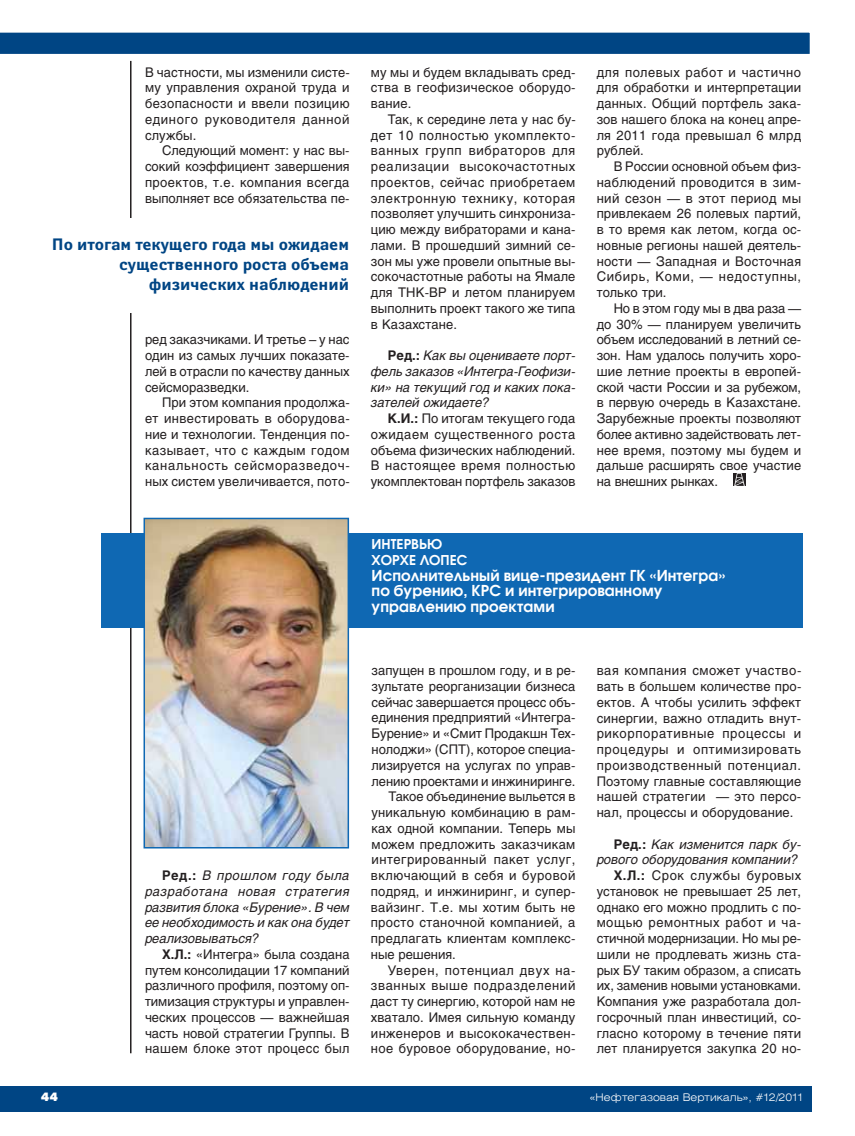
<style>
.page{position:relative;width:855px;height:1136px;background:#fff}
.page>*{position:absolute;margin:0;border:0;box-sizing:border-box;transform-origin:0 0}
.t1{font:700 16.5px/19.8px "Yanus C";color:#004584;text-align:right}
.t2{font:600 15px/15.8px "Avant Garde Gothic C";letter-spacing:.005em;color:#fff}
.t3{font:600 13.5px/15.8px "Avant Garde Gothic C";letter-spacing:.005em;color:#fff}
.t4{font:13.2px/15.8px "Helios";letter-spacing:.01em;color:#231f20;text-align:justify}
.t5{font:italic 13.2px/15.8px "Helios";color:#231f20;text-align:justify}
.t6{font:13.2px "Helios";letter-spacing:.03em;color:#231f20}
.t7{font:13.2px "Helios";letter-spacing:.04em;color:#231f20}
.t8{font:13.2px "Helios";letter-spacing:.05em;color:#231f20}
.t9{font:12px "Futura Futuris XC";color:#fff}
.t10{font:300 10.5px "Helios Ext";color:#fff}
.s1{font-weight:700;font-style:normal}
.s2{font-weight:700}
.s3{font-style:italic}
</style>
<div class="page">
<div style="left:0;top:1086px;width:811px;height:25px;background:#004584"></div>
<div style="left:733px;top:473px;width:13px;height:13px;background:#231f20"></div>
<svg style="left:734px;top:473px;width:11px;height:13px"></svg>
<svg style="left:0;top:32px;width:810px;height:22px;background:#084b88"></svg>
<hr style="left:130px;top:61px;width:1px;height:992px;background:#231f20">
<div style="left:101px;top:533px;width:702px;height:95px;background:#0f68b3"></div>
<img style="left:146px;top:521px;width:200px;height:324px">
<div style="left:143px;top:518px;width:206px;height:330px;border:2px solid #0f68b3"></div>
<p class="t4" style="left:145px;top:65px;width:206px">В частности, мы изменили систе&shy;му управления охраной труда и безопасности и ввели позицию единого руководителя данной службы.</p>
<p class="t4" style="left:145px;top:144px;width:206px;text-indent:17px">Следующий момент: у нас вы&shy;сокий коэффициент завершения проектов, т.е. компания всегда выполняет все обязательства пе-</p>
<p class="t1" style="left:52px;top:236px;width:299px">По итогам текущего года мы ожидаем существенного роста объема физических наблюдений</p>
<p class="t4" style="left:145px;top:333px;width:206px">ред заказчиками. И третье – у нас один из самых лучших показате&shy;лей в отрасли по качеству данных сейсморазведки.</p>
<p class="t4" style="left:145px;top:396px;width:206px;text-indent:17px">При этом компания продолжа&shy;ет инвестировать в оборудова&shy;ние и технологии. Тенденция по&shy;казывает, что с каждым годом канальность сейсморазведоч&shy;ных систем увеличивается, пото-</p>
<p class="t4" style="left:371px;top:65px;width:206px">му мы и будем вкладывать сред&shy;ства в геофизическое оборудо&shy;вание.</p>
<p class="t4" style="left:371px;top:113px;width:207px;text-indent:17px">Так, к середине лета у нас бу&shy;дет 10 полностью укомплекто&shy;ванных групп вибраторов для реализации высокочастотных проектов, сейчас приобретаем электронную технику, которая позволяет улучшить синхрониза&shy;цию между вибраторами и кана&shy;лами. В прошедший зимний се&shy;зон мы уже провели опытные вы&shy;сокочастотные работы на Ямале для ТНК-ВР и летом планируем выполнить проект такого же типа в Казахстане.</p>
<p class="t5" style="left:371px;top:349px;width:206px;text-indent:17px"><span class="s1">Ред.:</span> Как вы оцениваете порт&shy;фель заказов «Интегра-Геофизи&shy;ки» на текущий год и каких пока&shy;зателей ожидаете?</p>
<p class="t4" style="left:371px;top:412px;width:206px;text-indent:17px"><span class="s2">К.И.:</span> По итогам текущего года ожидаем существенного роста объема физических наблюдений.<br>В настоящее время полностью укомплектован портфель заказов</p>
<p class="t4" style="left:597px;top:65px;width:206px">для полевых работ и частично для обработки и интерпретации данных. Общий портфель зака&shy;зов нашего блока на конец апре&shy;ля 2011 года превышал 6 млрд рублей.</p>
<p class="t4" style="left:597px;top:160px;width:206px;text-indent:17px">В России основной объем физ&shy;наблюдений проводится в зим&shy;ний сезон — в этот период мы привлекаем 26 полевых партий, в то время как летом, когда ос&shy;новные регионы нашей деятель&shy;ности — Западная и Восточная Сибирь, Коми, — недоступны, только три.</p>
<p class="t4" style="left:597px;top:302px;width:206px;text-indent:17px">Но в этом году мы в два раза — до 30% — планируем увеличить объем исследований в летний се&shy;зон. Нам удалось получить хоро&shy;шие летние проекты в европей&shy;ской части России и за рубежом, в первую очередь в Казахстане.<br>Зарубежные проекты позволяют более активно задействовать лет&shy;нее время, поэтому мы будем и дальше расширять свое участие на внешних рынках.</p>
<p class="t3" style="left:372px;top:538px;width:97px">ИНТЕРВЬЮ<br>ХОРХЕ ЛОПЕС</p>
<p class="t2" style="left:372px;top:569px;width:355px">Исполнительный вице-президент ГК «Интегра» по бурению, КРС и интегрированному управлению проектами</p>
<p class="t9" style="left:41px;top:1092px;width:18px">44</p>
<p class="t5" style="left:145px;top:869px;width:206px;text-indent:17px"><span class="s1">Ред.:</span> В прошлом году была разработана новая стратегия развития блока «Бурение». В чем ее необходимость и как она будет реализовываться?</p>
<p class="t4" style="left:145px;top:947px;width:206px;text-indent:17px"><span class="s2">Х.Л.:</span> «Интегра» была создана путем консолидации 17 компаний различного профиля, поэтому оп&shy;тимизация структуры и управлен&shy;ческих процессов — важнейшая часть новой стратегии Группы. В нашем блоке этот процесс был</p>
<p class="t4" style="left:372px;top:664px;width:205px">запущен в прошлом году, и в ре-</p>
<p class="t4" style="left:372px;top:680px;width:205px">зультате реорганизации бизнеса</p>
<p class="t4" style="left:372px;top:695px;width:205px">сейчас завершается процесс объ-</p>
<p class="t4" style="left:372px;top:711px;width:205px">единения предприятий «Интегра-</p>
<p class="t4" style="left:372px;top:727px;width:205px">Бурение» и «Смит Продакшн Тех-</p>
<p class="t4" style="left:372px;top:743px;width:205px">нолоджи» (СПТ), которое специа-</p>
<p class="t4" style="left:372px;top:758px;width:205px">лизируется на услугах по управ-</p>
<p class="t4" style="left:372px;top:774px;width:205px">лению проектами и инжиниринге.</p>
<p class="t4" style="left:389px;top:790px;width:188px">Такое объединение выльется в</p>
<p class="t4" style="left:372px;top:806px;width:205px">уникальную комбинацию в рам-</p>
<p class="t4" style="left:372px;top:821px;width:205px">ках одной компании. Теперь мы</p>
<p class="t4" style="left:372px;top:837px;width:205px">можем предложить заказчикам</p>
<p class="t7" style="left:372px;top:855px;width:205px">интегрированный пакет услуг,</p>
<p class="t7" style="left:371px;top:870px;width:206px">включающий в себя и буровой</p>
<p class="t4" style="left:371px;top:884px;width:206px">подряд, и инжиниринг, и супер-</p>
<p class="t4" style="left:371px;top:900px;width:206px">вайзинг. Т.е. мы хотим быть не</p>
<p class="t4" style="left:371px;top:916px;width:206px">просто станочной компанией, а</p>
<p class="t4" style="left:371px;top:932px;width:206px">предлагать клиентам комплекс-</p>
<p class="t4" style="left:371px;top:947px;width:87px">ные решения.</p>
<p class="t8" style="left:388px;top:965px;width:189px">Уверен, потенциал двух на-</p>
<p class="t8" style="left:371px;top:981px;width:206px">званных выше подразделений</p>
<p class="t4" style="left:371px;top:995px;width:206px">даст ту синергию, которой нам не</p>
<p class="t4" style="left:371px;top:1010px;width:206px">хватало. Имея сильную команду</p>
<p class="t6" style="left:371px;top:1028px;width:206px">инженеров и высококачествен-</p>
<p class="t6" style="left:371px;top:1044px;width:206px">ное буровое оборудование, но-</p>
<p class="t4" style="left:597px;top:664px;width:206px">вая компания сможет участво&shy;вать в большем количестве про&shy;ектов. А чтобы усилить эффект синергии, важно отладить внут&shy;рикорпоративные процессы и процедуры и оптимизировать производственный потенциал.<br>Поэтому главные составляющие нашей стратегии — это персо&shy;нал, процессы и оборудование.</p>
<p class="t4" style="left:597px;top:837px;width:206px;text-align:right"><span class="s2">Ред.:</span> <span class="s3">Как изменится парк бу&shy;рового оборудования компании?<br></span><span class="s2">Х.Л.:</span> Срок службы буровых установок не превышает 25 лет, однако его можно продлить с по&shy;мощью ремонтных работ и ча&shy;стичной модернизации. Но мы ре&shy;шили не продлевать жизнь ста&shy;рых БУ таким образом, а списать их, заменив новыми установками.<br>Компания уже разработала дол&shy;госрочный план инвестиций, со&shy;гласно которому в течение пяти лет планируется закупка 20 но-</p>
<p class="t10" style="left:590px;top:1094px;width:214px">«Нефтегазовая Вертикаль», #12/2011</p>
</div>
